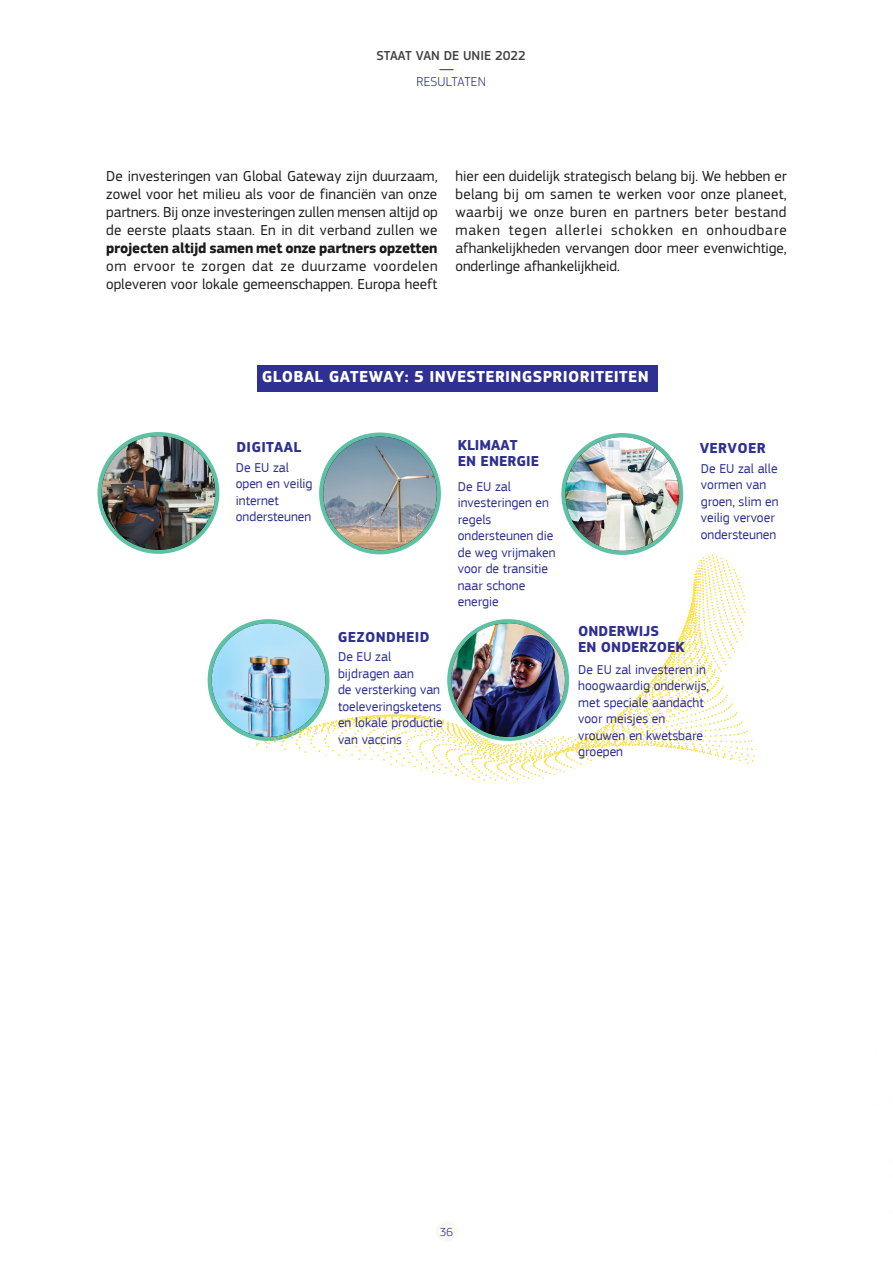
<style>
.page{position:relative;width:893px;height:1263px;background:#fff}
.page>*{position:absolute;margin:0;border:0;box-sizing:border-box;transform-origin:0 0}
.t1{font:700 16.5px "EC Square Sans Pro";letter-spacing:.02em;color:#fff}
.Body_text{font:15px/18px "EC Square Sans Pro";color:#1a1a1a;text-align:justify}
.t2{font:700 15px/16.5px "EC Square Sans Pro";color:#2e3092}
.t3{font:700 15px "EC Square Sans Pro";letter-spacing:.02em;color:#2e3092}
.t4{font:13.5px/16.5px "EC Square Sans Pro";color:#2e3092}
.t5{font:500 13.5px "EC Square Sans Pro";color:#414042}
.t6{font:300 13.5px "EC Square Sans Pro";letter-spacing:.02em;color:#282896}
.t7{font:300 12.15px "EC Square Sans Pro";color:#282896}
.s1{font-weight:700}
</style>
<div class="page">
<svg style="left:440px;top:69px;width:13px;height:1px"></svg>
<svg style="left:97px;top:432px;width:122px;height:122px;fill:#5dc2a3"></svg>
<svg style="left:319px;top:432px;width:122px;height:122px;fill:#5dc2a3"></svg>
<div style="left:561px;top:433px;width:122px;height:122px;background:#5dc2a3;border-radius:50%"></div>
<svg style="left:208px;top:619px;width:121px;height:122px"></svg>
<svg style="left:248px;top:554px;width:508px;height:226px"></svg>
<img style="left:102px;top:436px;width:113px;height:114px;border-radius:57px">
<img style="left:451px;top:623px;width:114px;height:114px;border-radius:57px">
<img style="left:323px;top:437px;width:114px;height:113px;border-radius:57px">
<img style="left:565px;top:437px;width:114px;height:114px;border-radius:56px">
<img style="left:212px;top:623px;width:113px;height:114px;border-radius:56px">
<div style="left:257px;top:365px;width:401px;height:27px;background:#2e3092"></div>
<div style="left:436px;top:1221px;width:21px;height:21px;background:#fbf9f3;border-radius:50%"></div>
<p class="t5" style="left:377px;top:48px;width:151px">STAAT VAN DE UNIE 2022</p>
<p class="t6" style="left:417px;top:74px;width:71px">RESULTATEN</p>
<p class="Body_text" style="left:106px;top:167px;width:333px">De investeringen van Global Gateway zijn duurzaam, zowel voor het milieu als voor de financiën van onze partners. Bij onze investeringen zullen mensen altijd op de eerste plaats staan. En in dit verband zullen we <span class="s1">projecten altijd samen met onze partners opzetten </span>om ervoor te zorgen dat ze duurzame voordelen opleveren voor lokale gemeenschappen. Europa heeft</p>
<p class="Body_text" style="left:455px;top:167px;width:333px">hier een duidelijk strategisch belang bij. We hebben er belang bij om samen te werken voor onze planeet, waarbij we onze buren en partners beter bestand maken tegen allerlei schokken en onhoudbare afhankelijkheden vervangen door meer evenwichtige, onderlinge afhankelijkheid.</p>
<p class="t1" style="left:262px;top:366px;width:388px">GLOBAL GATEWAY: 5 INVESTERINGSPRIORITEITEN</p>
<p class="t2" style="left:458px;top:437px;width:83px">KLIMAAT<br>EN ENERGIE</p>
<p class="t3" style="left:236px;top:438px;width:66px">DIGITAAL</p>
<p class="t3" style="left:700px;top:439px;width:67px">VERVOER</p>
<p class="t4" style="left:236px;top:459px;width:78px">De EU zal open en veilig internet ondersteunen</p>
<p class="t4" style="left:701px;top:460px;width:79px">De EU zal alle vormen van groen, slim en veilig vervoer ondersteunen</p>
<p class="t4" style="left:458px;top:478px;width:99px">De EU zal investeringen en regels ondersteunen die de weg vrijmaken voor de transitie naar schone energie</p>
<p class="t3" style="left:338px;top:628px;width:93px">GEZONDHEID</p>
<p class="t4" style="left:338px;top:648px;width:106px">De EU zal bijdragen aan<br>de versterking van toeleveringsketens en lokale productie van vaccins</p>
<p class="t2" style="left:578px;top:623px;width:108px">ONDERWIJS<br>EN ONDERZOEK</p>
<p class="t4" style="left:578px;top:661px;width:133px">De EU zal investeren in hoogwaardig onderwijs, met speciale aandacht voor meisjes en vrouwen en kwetsbare groepen</p>
<p class="t7" style="left:440px;top:1225px;width:15px">36</p>
</div>
